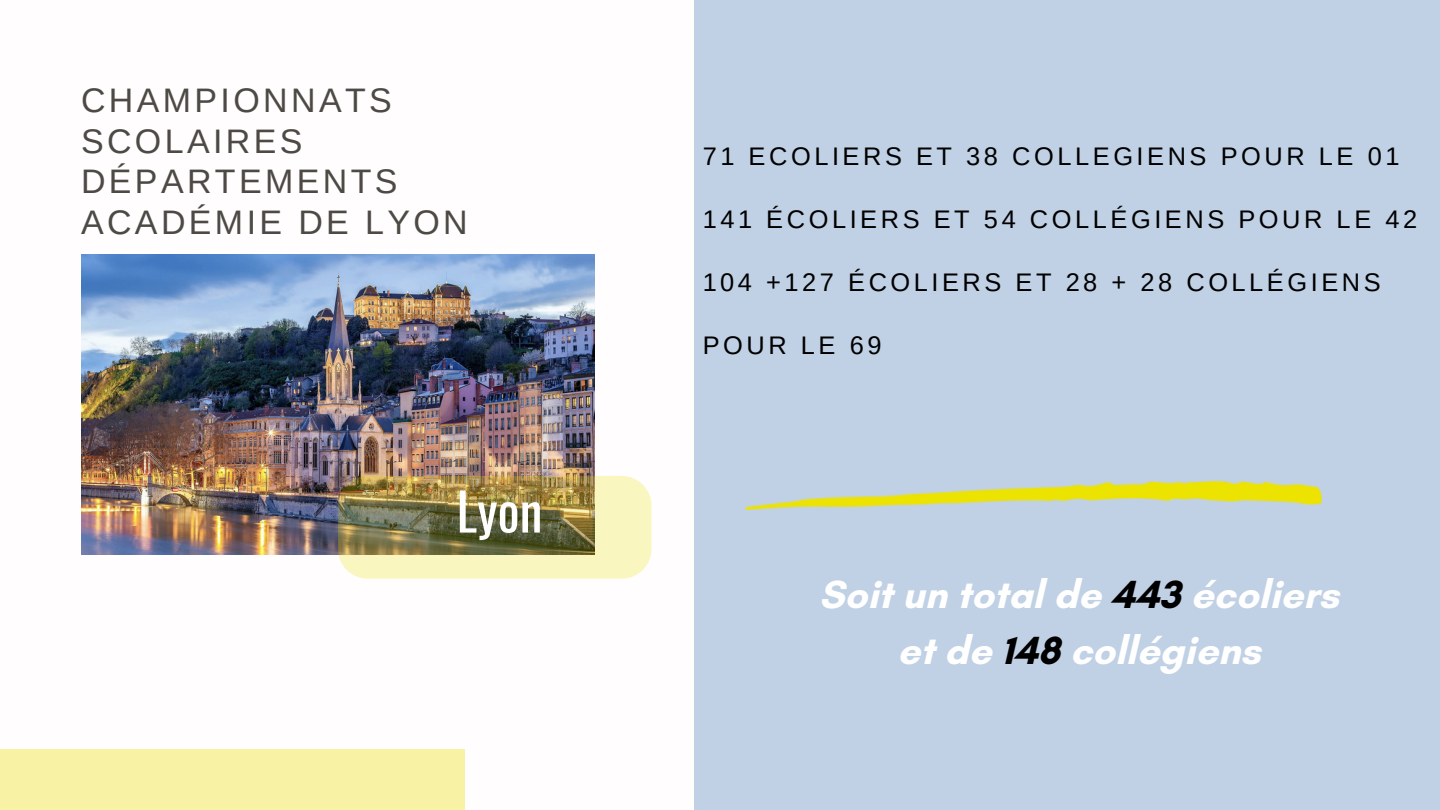
<style>
.page{position:relative;width:1440px;height:810px;background:#fff}
.page>*{position:absolute;margin:0;border:0;box-sizing:border-box;transform-origin:0 0}
.t1{font:52px "Oswald";color:#fff}
.t2{font:700 40px/55.5px "Glacial Indifference";color:#fff;text-align:center}
.t3{font:34px/40.5px "Arimo";letter-spacing:.1em;color:#4d4a46}
.t4{font:25.4px "Arimo";letter-spacing:.14em;color:#000}
.s1{color:#000}
</style>
<div class="page">
<div style="left:694px;top:0;width:746px;height:810px;background:#c1d1e5"></div>
<img style="left:81px;top:254px;width:514px;height:300px">
<img style="left:338px;top:476px;width:314px;height:103px">
<img style="left:746px;top:480px;width:576px;height:29px">
<div style="left:0;top:749px;width:465px;height:61px;background:#f8f3a4"></div>
<p class="t3" style="left:81px;top:80px;width:388px">CHAMPIONNATS<br>SCOLAIRES<br>DÉPARTEMENTS<br>ACADÉMIE DE LYON</p>
<h1 class="t1" style="left:457px;top:471px;width:87px">Lyon</h1>
<p class="t4" style="left:703px;top:142px;width:698px">71 ECOLIERS ET 38 COLLEGIENS POUR LE 01</p>
<p class="t4" style="left:703px;top:205px;width:716px">141 ÉCOLIERS ET 54 COLLÉGIENS POUR LE 42</p>
<p class="t4" style="left:703px;top:268px;width:679px">104 +127 ÉCOLIERS ET 28 + 28 COLLÉGIENS</p>
<p class="t4" style="left:703px;top:331px;width:180px">POUR LE 69</p>
<p class="t2" style="left:819px;top:567px;width:521px">Soit un total de <span class="s1">443</span> écoliers et de <span class="s1">148</span> collégiens</p>
</div>
